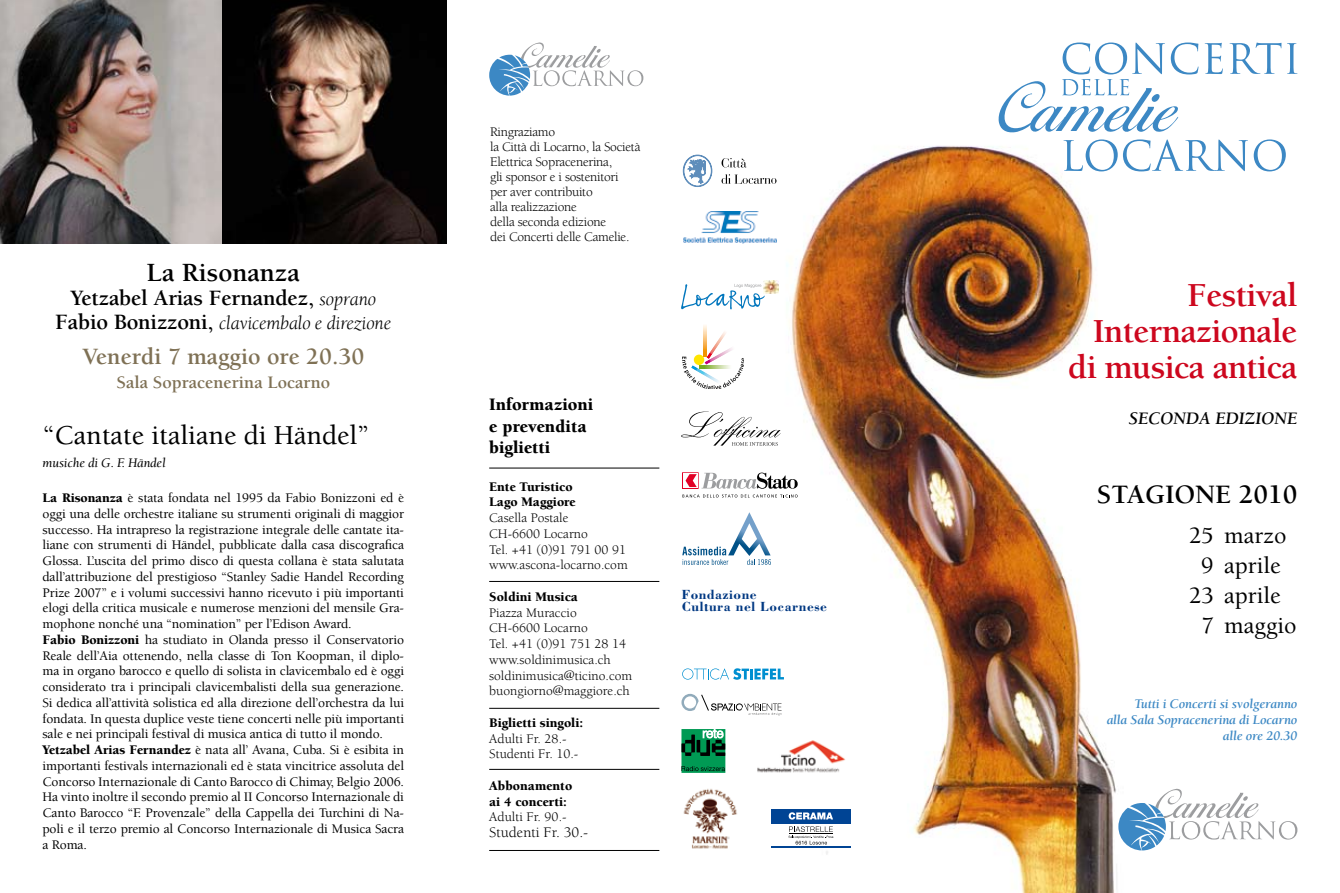
<style>
.page{position:relative;width:1340px;height:893px;background:#fff}
.page>*{position:absolute;margin:0;border:0;box-sizing:border-box;transform-origin:0 0}
.t1{font:700 34.5px/36px "Berkeley";letter-spacing:-.02em;color:#cd071e;text-align:right}
.t2{font:500 28.05px "Berkeley";color:#000}
.t3{font:700 27.3px "Berkeley";color:#000}
.t4{font:700 27px "Berkeley";color:#000}
.t5{font:500 24px "Berkeley";color:#000}
.t6{font:700 24px "Berkeley";color:#7f7155}
.t7{font:700 22.5px "Berkeley";letter-spacing:-.01em;color:#000}
.t8{font:italic 19.5px "Berkeley";letter-spacing:-.01em;color:#000}
.t9{font:900 18px/21.6px "Berkeley";color:#000}
.t10{font:700 18px "Berkeley";color:#7f7155}
.t11{font:italic 700 18px "Berkeley";color:#000}
.t12{font:15px "Berkeley";color:#000}
.t13{font:700 13.65px/12.1px "Bodoni";letter-spacing:.04em;color:#003882}
.t14{font:500 13.5px/15.8px "Berkeley";letter-spacing:-.01em;color:#000}
.t15{font:13.5px/15.8px "Berkeley";color:#000}
.t16{font:13.5px/15px "Berkeley";letter-spacing:-.02em;color:#000}
.t17{font:900 13.5px/15.8px "Berkeley";color:#000}
.t18{font:italic 700 13.5px/15.8px "Berkeley";letter-spacing:-.01em;color:#3c88c4;text-align:right}
.t19{font:italic 13.5px "Berkeley";letter-spacing:-.01em;color:#000}
.s1{font-weight:400;font-style:italic;font-size:19.5px}
.s2{font-weight:700;font-style:normal;font-size:22.5px}
.s3{font-weight:900}
</style>
<div class="page">
<img style="left:735px;top:146px;width:411px;height:747px">
<svg style="left:1063px;top:139px;width:184px;height:32px"></svg>
<svg style="left:1253px;top:139px;width:32px;height:32px"></svg>
<svg style="left:1204px;top:43px;width:18px;height:31px"></svg>
<svg style="left:1229px;top:43px;width:68px;height:31px"></svg>
<svg style="left:998px;top:43px;width:200px;height:90px"></svg>
<svg style="left:1118px;top:789px;width:179px;height:61px"></svg>
<img style="left:222px;top:0;width:224px;height:243px">
<img style="left:0;top:0;width:222px;height:243px">
<svg style="left:489px;top:42px;width:154px;height:54px"></svg>
<svg style="left:682px;top:668px;width:102px;height:12px"></svg>
<div style="left:771px;top:809px;width:79px;height:15px;background:#004494"></div>
<hr style="left:771px;top:847px;width:79px;height:1px;background:#004494">
<svg style="left:788px;top:812px;width:45px;height:8px"></svg>
<svg style="left:788px;top:826px;width:45px;height:18px"></svg>
<img style="left:683px;top:779px;width:62px;height:76px">
<svg style="left:681px;top:694px;width:100px;height:21px"></svg>
<div style="left:681px;top:729px;width:44px;height:44px;background:#009a54"></div>
<svg style="left:681px;top:729px;width:44px;height:27px"></svg>
<svg style="left:681px;top:766px;width:44px;height:5px"></svg>
<svg style="left:681px;top:412px;width:99px;height:34px"></svg>
<svg style="left:682px;top:473px;width:115px;height:24px"></svg>
<img style="left:683px;top:212px;width:93px;height:32px">
<svg style="left:683px;top:155px;width:29px;height:32px"></svg>
<svg style="left:721px;top:158px;width:25px;height:10px"></svg>
<svg style="left:721px;top:174px;width:55px;height:10px"></svg>
<svg style="left:682px;top:512px;width:89px;height:53px"></svg>
<img style="left:764px;top:280px;width:14px;height:14px">
<svg style="left:681px;top:284px;width:83px;height:25px"></svg>
<svg style="left:682px;top:323px;width:61px;height:66px"></svg>
<hr style="left:489px;top:581px;width:170px;height:1px;background:#000">
<hr style="left:489px;top:468px;width:170px;height:1px;background:#000">
<hr style="left:489px;top:708px;width:170px;height:1px;background:#000">
<hr style="left:489px;top:769px;width:170px;height:1px;background:#000">
<hr style="left:489px;top:850px;width:170px;height:1px;background:#000">
<img style="left:752px;top:739px;width:98px;height:39px">
<h3 class="t4" style="left:147px;top:258px;width:155px">La Risonanza</h3>
<h3 class="t7" style="left:70px;top:286px;width:307px">Yetzabel Arias Fernandez, <span class="s1">soprano</span></h3>
<h3 class="t8" style="left:55px;top:313px;width:337px"><span class="s2">Fabio Bonizzoni,</span> clavicembalo e direzione</h3>
<h3 class="t6" style="left:82px;top:344px;width:283px">Venerdi 7 maggio ore 20.30</h3>
<h3 class="t10" style="left:116px;top:373px;width:215px">Sala Sopracenerina Locarno</h3>
<h2 class="t2" style="left:43px;top:420px;width:328px">“Cantate italiane di Händel”</h2>
<p class="t19" style="left:43px;top:455px;width:125px">musiche di G. F. Händel</p>
<p class="t14" style="left:43px;top:490px;width:363px"><span class="s3">La Risonanza</span> è stata fondata nel 1995 da Fabio Bonizzoni ed è oggi una delle orchestre italiane su strumenti originali di maggior successo. Ha intrapreso la registrazione integrale delle cantate ita&shy;liane con strumenti di Händel, pubblicate dalla casa discografica Glossa. L’uscita del primo disco di questa collana è stata salutata dall’attribuzione del prestigioso “Stanley Sadie Handel Recording Prize 2007” e i volumi successivi hanno ricevuto i più importanti elogi della critica musicale e numerose menzioni del mensile Gra&shy;mophone nonché una “nomination” per l’Edison Award.<br><span class="s3">Fabio Bonizzoni</span> ha studiato in Olanda presso il Conservatorio Reale dell’Aia ottenendo, nella classe di Ton Koopman, il diplo&shy;ma in organo barocco e quello di solista in clavicembalo ed è oggi considerato tra i principali clavicembalisti della sua generazione.<br>Si dedica all’attività solistica ed alla direzione dell’orchestra da lui fondata. In questa duplice veste tiene concerti nelle più importanti sale e nei principali festival di musica antica di tutto il mondo.<br><span class="s3">Yetzabel Arias Fernandez</span> è nata all’ Avana, Cuba. Si è esibita in importanti festivals internazionali ed è stata vincitrice assoluta del Concorso Internazionale di Canto Barocco di Chimay, Belgio 2006.<br>Ha vinto inoltre il secondo premio al II Concorso Internazionale di Canto Barocco “F. Provenzale” della Cappella dei Turchini di Na&shy;poli e il terzo premio al Concorso Internazionale di Musica Sacra a Roma.</p>
<p class="t16" style="left:490px;top:124px;width:152px">Ringraziamo<br>la Città di Locarno, la Società<br>Elettrica Sopracenerina,<br>gli sponsor e i sostenitori<br>per aver contribuito<br>alla realizzazione<br>della seconda edizione<br>dei Concerti delle Camelie.</p>
<h3 class="t9" style="left:489px;top:394px;width:106px">Informazioni e prevendita biglietti</h3>
<p class="t17" style="left:489px;top:479px;width:88px">Ente Turistico<br>Lago Maggiore</p>
<p class="t15" style="left:489px;top:510px;width:140px">Casella Postale<br>CH-6600 Locarno<br>Tel. +41 (0)91 791 00 91 www.ascona-locarno.com</p>
<p class="t17" style="left:489px;top:589px;width:90px">Soldini Musica</p>
<p class="t15" style="left:489px;top:605px;width:145px">Piazza Muraccio<br>CH-6600 Locarno<br>Tel. +41 (0)91 751 28 14 www.soldinimusica.ch soldinimusica@ticino.com buongiorno@maggiore.ch</p>
<p class="t17" style="left:489px;top:715px;width:95px">Biglietti singoli:</p>
<p class="t15" style="left:489px;top:731px;width:91px">Adulti Fr. 28.-<br>Studenti Fr. 10.-</p>
<p class="t17" style="left:489px;top:778px;width:85px">Abbonamento ai 4 concerti:</p>
<p class="t15" style="left:489px;top:810px;width:79px">Adulti Fr. 90.-</p>
<p class="t12" style="left:489px;top:824px;width:101px">Studenti Fr. 30.-</p>
<p class="t13" style="left:682px;top:588px;width:147px">Fondazione<br>Cultura nel Locarnese</p>
<h1 class="t1" style="left:1068px;top:278px;width:231px">Festival<br>Internazionale di musica antica</h1>
<h3 class="t11" style="left:1128px;top:409px;width:170px">SECONDA EDIZIONE</h3>
<h3 class="t3" style="left:1096px;top:480px;width:202px">STAGIONE 2010</h3>
<h3 class="t5" style="left:1188px;top:523px;width:99px">25 marzo</h3>
<h3 class="t5" style="left:1201px;top:553px;width:81px">9 aprile</h3>
<h3 class="t5" style="left:1188px;top:583px;width:93px">23 aprile</h3>
<h3 class="t5" style="left:1201px;top:613px;width:97px">7 maggio</h3>
<p class="t18" style="left:1106px;top:696px;width:192px">Tutti i Concerti si svolgeranno<br>alla Sala Sopracenerina di Locarno alle ore 20.30</p>
</div>
